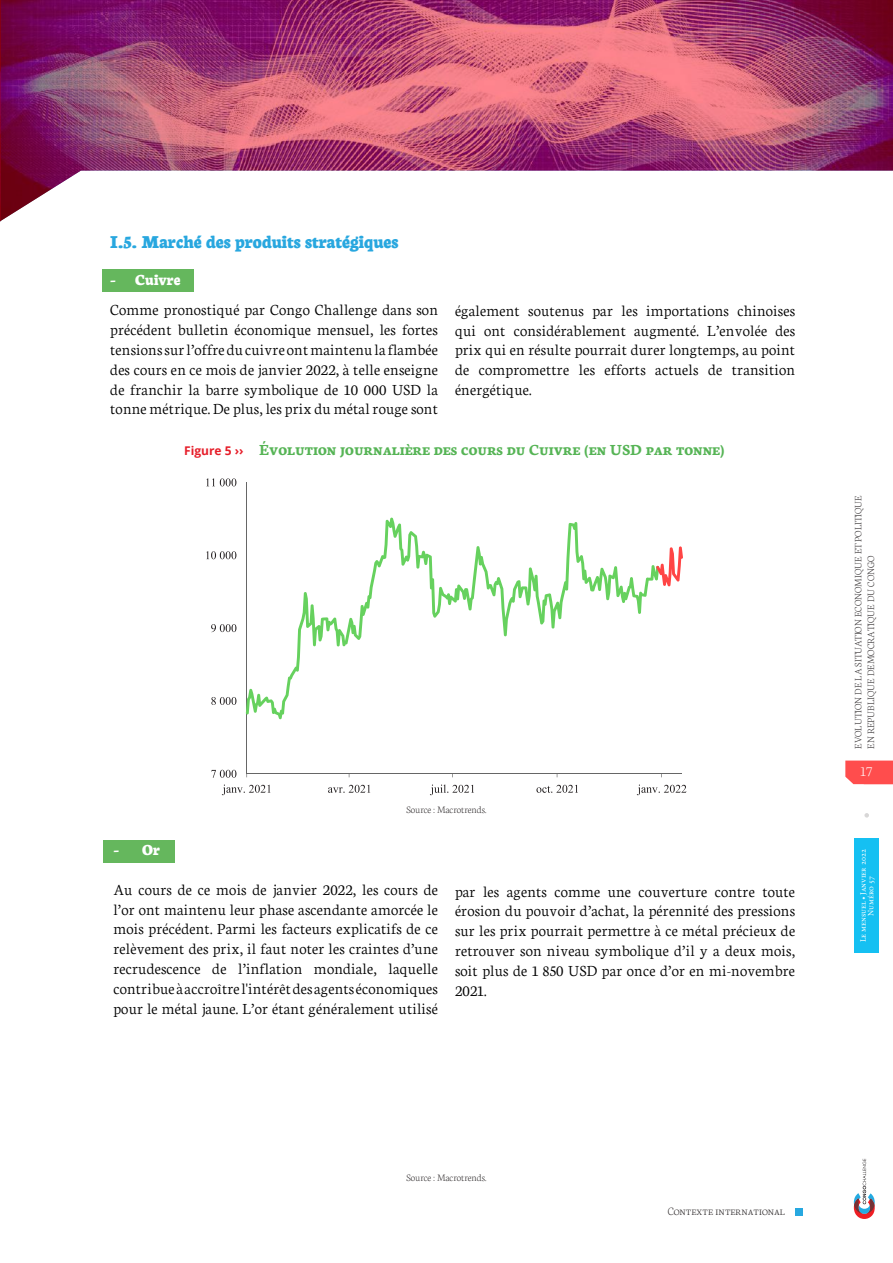
<style>
.page{position:relative;width:893px;height:1263px;background:#fff}
.page>*{position:absolute;margin:0;border:0;box-sizing:border-box;transform-origin:0 0}
.t1{font:800 19.5px "Neuton";color:#28a7df}
.t2{font:300 16.5px/19.8px "Neuton";letter-spacing:.01em;color:#000;text-align:justify}
.t3{font:16.5px "Neuton SC Bold";color:#56b455}
.t4{font:800 16.5px "Neuton";letter-spacing:.01em;color:#fff}
.t5{font:200 15px "Neuton";color:#fff}
.t6{font:200 12px "Neuton";color:#231f20}
.t7{font:200 10.5px/12.6px "Neuton";color:#231f20}
.t8{font:8.25px/7.5px "Minion Pro";color:#fff;text-align:center}
.s1{font-family:"Open Sans";font-weight:700;font-size:12px;color:#e61e2a}
.s2{font-family:"Neuton"}
</style>
<div class="page">
<div style="left:102px;top:269px;width:91px;height:22px;background:#65b75d"></div>
<div style="left:103px;top:840px;width:71px;height:22px;background:#65b75d"></div>
<hr style="left:246px;top:482px;width:1px;height:292px;background:#666">
<hr style="left:247px;top:773px;width:435px;height:1px;background:#666">
<svg style="left:246px;top:518px;width:410px;height:201px"></svg>
<svg style="left:656px;top:546px;width:27px;height:40px"></svg>
<svg style="left:211px;top:770px;width:25px;height:8px"></svg>
<svg style="left:211px;top:697px;width:25px;height:8px"></svg>
<svg style="left:211px;top:624px;width:25px;height:8px"></svg>
<svg style="left:206px;top:551px;width:30px;height:8px"></svg>
<svg style="left:206px;top:478px;width:30px;height:8px"></svg>
<svg style="left:222px;top:784px;width:48px;height:11px"></svg>
<svg style="left:328px;top:785px;width:42px;height:8px"></svg>
<svg style="left:430px;top:784px;width:44px;height:11px"></svg>
<svg style="left:536px;top:785px;width:42px;height:8px"></svg>
<svg style="left:637px;top:784px;width:49px;height:11px"></svg>
<div style="left:854px;top:838px;width:25px;height:114px;background:#15c0f2"></div>
<svg style="left:845px;top:760px;width:48px;height:24px"></svg>
<svg style="left:854px;top:1159px;width:21px;height:60px"></svg>
<svg style="left:864px;top:813px;width:5px;height:5px"></svg>
<div style="left:795px;top:1208px;width:7px;height:7px;background:#27a8e0"></div>
<img style="left:1px;top:0;width:892px;height:221px">
<svg style="left:0;top:0;width:1px;height:221px"></svg>
<p class="t1" style="left:110px;top:233px;width:290px">I.5. Marché des produits stratégiques</p>
<p class="t4" style="left:110px;top:272px;width:72px">- Cuivre</p>
<p class="t2" style="left:110px;top:300px;width:329px">Comme pronostiqué par Congo Challenge dans son précédent bulletin économique mensuel, les fortes tensions sur l’offre du cuivre ont maintenu la flambée des cours en ce mois de janvier 2022, à telle enseigne de franchir la barre symbolique de 10 000 USD la tonne métrique. De plus, les prix du métal rouge sont</p>
<p class="t2" style="left:455px;top:300px;width:342px">également soutenus par les importations chinoises qui ont considérablement augmenté. L’envolée des prix qui en résulte pourrait durer longtemps, au point de compromettre les efforts actuels de transition énergétique.</p>
<p class="t3" style="left:184px;top:441px;width:542px"><span class="s1">Figure 5 ››</span> Évolution journalière des cours du Cuivre (en USD par tonne)</p>
<p class="t7" style="left:407px;top:804px;width:81px">Source : Macrotrends.</p>
<p class="t4" style="left:113px;top:842px;width:48px">- Or</p>
<p class="t2" style="left:113px;top:879px;width:326px">Au cours de ce mois de janvier 2022, les cours de l’or ont maintenu leur phase ascendante amorcée le mois précédent. Parmi les facteurs explicatifs de ce relèvement des prix, il faut noter les craintes d’une recrudescence de l’inflation mondiale, laquelle contribue à accroître l'intérêt des agents économiques pour le métal jaune. L’or étant généralement utilisé</p>
<p class="t2" style="left:455px;top:881px;width:342px">par les agents comme une couverture contre toute érosion du pouvoir d’achat, la pérennité des pressions sur les prix pourrait permettre à ce métal précieux de retrouver son niveau symbolique d’il y a deux mois, soit plus de 1 850 USD par once d’or en mi-novembre 2021.</p>
<p class="t7" style="left:852px;top:749px;width:255px;rotate:-90deg">EVOLUTION DE LA SITUATION ECONOMIQUE ET POLITIQUE<br>EN REPUBLIQUE DEMOCRATIQUE DU CONGO</p>
<p class="t5" style="left:861px;top:764px;width:13px">17</p>
<p class="t8" style="left:859px;top:942px;width:95px;rotate:-90deg">Le mensuel <span class="s2">◊</span> Janvier 2022<br>Numéro 57</p>
<p class="t7" style="left:407px;top:1172px;width:81px">Source : Macrotrends.</p>
<p class="t6" style="left:668px;top:1205px;width:119px">Contexte international</p>
</div>
